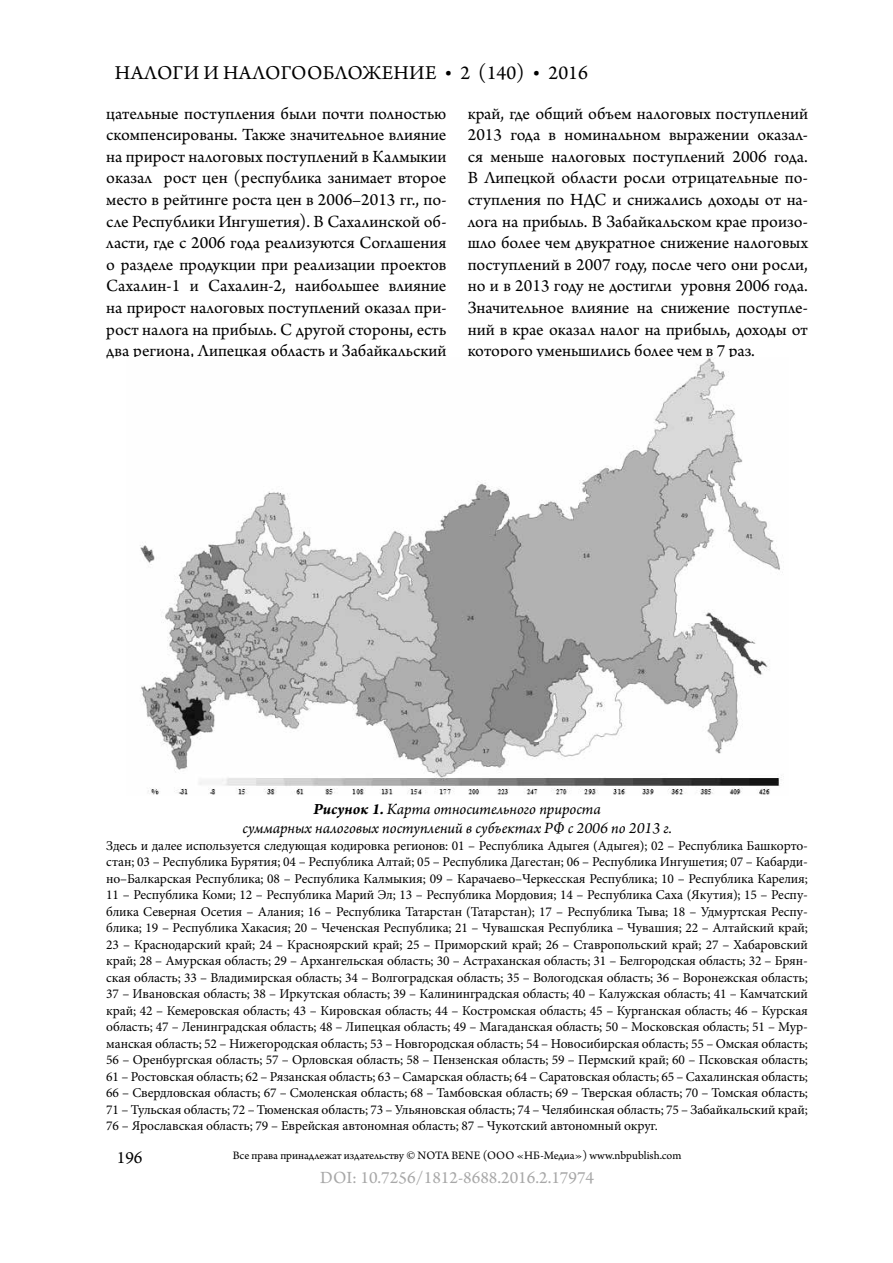
<style>
.page{position:relative;width:893px;height:1263px;background:#fff}
.page>*{position:absolute;margin:0;border:0;box-sizing:border-box;transform-origin:0 0}
.t1{font:20.7px "Arno Pro";letter-spacing:.005em;color:#000}
.t2{font:18px/21.6px "Arno Pro";color:#000;text-align:justify}
.t3{font:18px "Arno Pro";color:#a8a8a8}
.t4{font:italic 16.5px/19.8px "Arno Pro";letter-spacing:-.005em;color:#000;text-align:center}
.t5{font:13.5px/16.5px "Minion Pro";letter-spacing:-.01em;color:#000;text-align:justify}
.t6{font:12px "Arno Pro";color:#000}
.s1{font-weight:700}
</style>
<div class="page">
<img style="left:140px;top:358px;width:643px;height:437px">
<h1 class="t1" style="left:115px;top:61px;width:192px">Налоги и налогооб</h1>
<h1 class="t1" style="left:335px;top:61px;width:255px">ложение • 2 (140) • 2016</h1>
<p class="t2" style="left:106px;top:103px;width:342px">цательные поступления были почти полностью скомпенсированы. Также значительное влияние на прирост налоговых поступлений в Калмыкии оказал рост цен (республика занимает второе место в рейтинге роста цен в 2006–2013 гг., по&shy;сле Республики Ингушетия). В Сахалинской об&shy;ласти, где с 2006 года реализуются Соглашения о разделе продукции при реализации проектов Сахалин-1 и Сахалин-2, наибольшее влияние на прирост налоговых поступлений оказал при&shy;рост налога на прибыль. С другой стороны, есть два региона, Липецкая область и Забайкальский</p>
<p class="t2" style="left:468px;top:103px;width:342px">край, где общий объем налоговых поступлений 2013 года в номинальном выражении оказал&shy;ся меньше налоговых поступлений 2006 года.<br>В Липецкой области росли отрицательные по&shy;ступления по НДС и снижались доходы от на&shy;лога на прибыль. В Забайкальском крае произо&shy;шло более чем двукратное снижение налоговых поступлений в 2007 году, после чего они росли, но и в 2013 году не достигли уровня 2006 года.<br>Значительное влияние на снижение поступле&shy;ний в крае оказал налог на прибыль, доходы от которого уменьшились более чем в 7 раз.</p>
<p class="t4" style="left:242px;top:800px;width:431px"><span class="s1">Рисунок 1.</span> Карта относительного прироста<br>суммарных налоговых поступлений в субъектах РФ с 2006 по 2013 г.</p>
<p class="t5" style="left:106px;top:837px;width:703px">Здесь и далее используется следующая кодировка регионов: 01 – Республика Адыгея (Адыгея); 02 – Республика Башкорто&shy;стан; 03 – Республика Бурятия; 04 – Республика Алтай; 05 – Республика Дагестан; 06 – Республика Ингушетия; 07 – Кабарди&shy;но–Балкарская Республика; 08 – Республика Калмыкия; 09 – Карачаево–Черкесская Республика; 10 – Республика Карелия; 11 – Республика Коми; 12 – Республика Марий Эл; 13 – Республика Мордовия; 14 – Республика Саха (Якутия); 15 – Респу&shy;блика Северная Осетия – Алания; 16 – Республика Татарстан (Татарстан); 17 – Республика Тыва; 18 – Удмуртская Респу&shy;блика; 19 – Республика Хакасия; 20 – Чеченская Республика; 21 – Чувашская Республика – Чувашия; 22 – Алтайский край; 23 – Краснодарский край; 24 – Красноярский край; 25 – Приморский край; 26 – Ставропольский край; 27 – Хабаровский край; 28 – Амурская область; 29 – Архангельская область; 30 – Астраханская область; 31 – Белгородская область; 32 – Брян&shy;ская область; 33 – Владимирская область; 34 – Волгоградская область; 35 – Вологодская область; 36 – Воронежская область; 37 – Ивановская область; 38 – Иркутская область; 39 – Калининградская область; 40 – Калужская область; 41 – Камчатский край; 42 – Кемеровская область; 43 – Кировская область; 44 – Костромская область; 45 – Курганская область; 46 – Курская область; 47 – Ленинградская область; 48 – Липецкая область; 49 – Магаданская область; 50 – Московская область; 51 – Мур&shy;манская область; 52 – Нижегородская область; 53 – Новгородская область; 54 – Новосибирская область; 55 – Омская область; 56 – Оренбургская область; 57 – Орловская область; 58 – Пензенская область; 59 – Пермский край; 60 – Псковская область; 61 – Ростовская область; 62 – Рязанская область; 63 – Самарская область; 64 – Саратовская область; 65 – Сахалинская область; 66 – Свердловская область; 67 – Смоленская область; 68 – Тамбовская область; 69 – Тверская область; 70 – Томская область; 71 – Тульская область; 72 – Тюменская область; 73 – Ульяновская область; 74 – Челябинская область; 75 – Забайкальский край; 76 – Ярославская область; 79 – Еврейская автономная область; 87 – Чукотский автономный округ.</p>
<h2 class="t3" style="left:320px;top:1167px;width:276px">DOI: 10.7256/1812-8688.2016.2.17974</h2>
<h2 class="t2" style="left:117px;top:1148px;width:27px">196</h2>
<p class="t6" style="left:233px;top:1149px;width:450px">Все права принадлежат издательству © NOTA BENE (ООО «НБ-Медиа») www.nbpublish.com</p>
</div>
